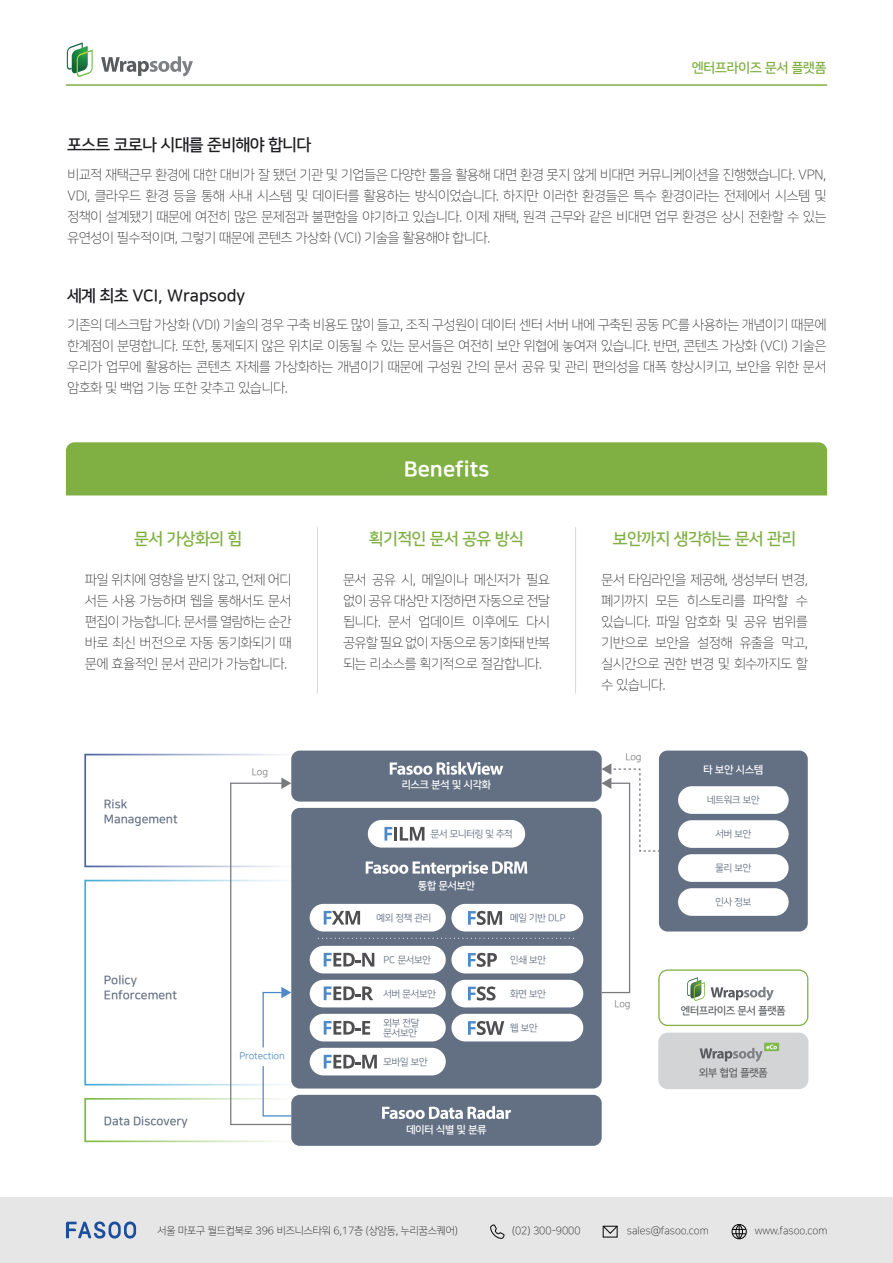
<style>
.page{position:relative;width:893px;height:1263px;background:#fff}
.page>*{position:absolute;margin:0;border:0;box-sizing:border-box;transform-origin:0 0}
.t1{font:21px "Nanum Square OTF ac EB";color:#fff}
.t2{font:16.5px "Nanum Square OTF ac B";color:#1f1e21}
.t3{font:16.5px "Nanum Square OTF ac B";color:#80b044}
.t4{font:13.5px/21px "Nanum Square OTF ac L";color:#333334;text-align:justify}
.t5{font:13.5px "Nanum Square OTF ac B";color:#80b044}
.t6{font:12px/15px "Nanum Square OTF ac B";color:#637083}
.t7{font:10.5px "Nanum Square OTF ac L";color:#1f1e21}
.t8{font:10.5px "Nanum Square OTF ac B";color:#fff}
.t9{font:10.5px "Nanum Square OTF ac B";color:#606264}
.t10{font:9.75px/10.5px "Nanum Square OTF ac R";letter-spacing:-.01em;color:#637083}
.t11{font:9.75px "Nanum Square OTF ac R";letter-spacing:-.01em;color:#4f8ac8}
.t12{font:9.75px "Nanum Square OTF ac R";letter-spacing:-.015em;color:#797a7e}
</style>
<div class="page">
<div style="left:0;top:1197px;width:893px;height:66px;background:#e6e6e6"></div>
<svg style="left:66px;top:1221px;width:70px;height:17px"></svg>
<svg style="left:490px;top:1224px;width:15px;height:15px"></svg>
<svg style="left:602px;top:1225px;width:16px;height:9px"></svg>
<div style="left:732px;top:1224px;width:15px;height:15px;border:1px solid #040404;border-radius:50%"></div>
<svg style="left:732px;top:1224px;width:14px;height:15px"></svg>
<hr style="left:66px;top:84px;width:761px;height:2px;background:#80b044">
<div style="left:66px;top:442px;width:761px;height:53px;background:#80b044"></div>
<hr style="left:317px;top:527px;width:1px;height:166px;background:#d9d9d9">
<hr style="left:575px;top:527px;width:1px;height:166px;background:#d9d9d9">
<div style="left:84px;top:754px;width:219px;height:113px;border:2px solid #fff"></div>
<div style="left:84px;top:880px;width:219px;height:205px;border:2px solid #fff"></div>
<div style="left:84px;top:1098px;width:219px;height:44px;border:2px solid #fff"></div>
<div style="left:291px;top:1095px;width:311px;height:51px;background:#637083;border-radius:9px"></div>
<div style="left:291px;top:808px;width:311px;height:280px;background:#637083;border-radius:9px"></div>
<div style="left:291px;top:750px;width:311px;height:51px;background:#637083;border-radius:9px"></div>
<div style="left:368px;top:820px;width:157px;height:27px;background:#fff;border-radius:14px"></div>
<svg style="left:384px;top:827px;width:40px;height:14px"></svg>
<div style="left:310px;top:904px;width:136px;height:27px;background:#fff;border-radius:14px"></div>
<div style="left:451px;top:904px;width:132px;height:27px;background:#fff;border-radius:14px"></div>
<div style="left:310px;top:946px;width:136px;height:27px;background:#fff;border-radius:14px"></div>
<div style="left:451px;top:946px;width:132px;height:27px;background:#fff;border-radius:14px"></div>
<div style="left:310px;top:980px;width:136px;height:27px;background:#fff;border-radius:14px"></div>
<div style="left:451px;top:980px;width:132px;height:27px;background:#fff;border-radius:14px"></div>
<div style="left:310px;top:1014px;width:136px;height:27px;background:#fff;border-radius:14px"></div>
<div style="left:451px;top:1014px;width:132px;height:27px;background:#fff;border-radius:14px"></div>
<div style="left:310px;top:1048px;width:136px;height:27px;background:#fff;border-radius:14px"></div>
<svg style="left:468px;top:986px;width:28px;height:14px"></svg>
<svg style="left:468px;top:911px;width:34px;height:14px"></svg>
<svg style="left:468px;top:1021px;width:36px;height:14px"></svg>
<svg style="left:468px;top:953px;width:29px;height:14px"></svg>
<svg style="left:324px;top:1055px;width:53px;height:13px"></svg>
<svg style="left:324px;top:911px;width:36px;height:13px"></svg>
<svg style="left:324px;top:1021px;width:46px;height:13px"></svg>
<svg style="left:324px;top:986px;width:49px;height:14px"></svg>
<svg style="left:324px;top:953px;width:50px;height:13px"></svg>
<svg style="left:382px;top:1106px;width:129px;height:13px"></svg>
<svg style="left:366px;top:861px;width:161px;height:16px"></svg>
<svg style="left:390px;top:762px;width:113px;height:13px"></svg>
<svg style="left:318px;top:938px;width:256px;height:1px"></svg>
<div style="left:659px;top:750px;width:149px;height:181px;background:#637083;border-radius:9px"></div>
<div style="left:678px;top:786px;width:111px;height:28px;background:#fff;border-radius:14px"></div>
<div style="left:678px;top:820px;width:111px;height:28px;background:#fff;border-radius:14px"></div>
<div style="left:678px;top:854px;width:111px;height:28px;background:#fff;border-radius:14px"></div>
<div style="left:678px;top:888px;width:111px;height:28px;background:#fff;border-radius:14px"></div>
<div style="left:658px;top:969px;width:150px;height:57px;border:1px solid #80b044;border-radius:9px"></div>
<svg style="left:711px;top:987px;width:63px;height:14px"></svg>
<svg style="left:687px;top:977px;width:18px;height:24px"></svg>
<div style="left:659px;top:1033px;width:149px;height:55px;background:#d3d4d5;border-radius:9px"></div>
<div style="left:658px;top:1032px;width:150px;height:57px;border:1px solid #d3d4d5;border-radius:9px"></div>
<div style="left:764px;top:1043px;width:15px;height:8px;background:#80ba4d"></div>
<svg style="left:700px;top:1044px;width:77px;height:18px"></svg>
<svg style="left:600px;top:763px;width:59px;height:231px"></svg>
<svg style="left:229px;top:777px;width:64px;height:349px"></svg>
<svg style="left:101px;top:56px;width:92px;height:20px"></svg>
<svg style="left:67px;top:42px;width:26px;height:35px"></svg>
<p class="t2" style="left:67px;top:136px;width:245px">포스트 코로나 시대를 준비해야 합니다</p>
<p class="t5" style="left:692px;top:60px;width:136px">엔터프라이즈 문서 플랫폼</p>
<p class="t4" style="left:67px;top:164px;width:760px">비교적 재택근무 환경에 대한 대비가 잘 됐던 기관 및 기업들은 다양한 툴을 활용해 대면 환경 못지 않게 비대면 커뮤니케이션을 진행했습니다. VPN, VDI, 클라우드 환경 등을 통해 사내 시스템 및 데이터를 활용하는 방식이었습니다. 하지만 이러한 환경들은 특수 환경이라는 전제에서 시스템 및 정책이 설계됐기 때문에 여전히 많은 문제점과 불편함을 야기하고 있습니다. 이제 재택, 원격 근무와 같은 비대면 업무 환경은 상시 전환할 수 있는 유연성이 필수적이며, 그렇기 때문에 콘텐츠 가상화 (VCI) 기술을 활용해야 합니다.</p>
<p class="t2" style="left:67px;top:287px;width:179px">세계 최초 VCI, Wrapsody</p>
<p class="t4" style="left:67px;top:314px;width:760px">기존의 데스크탑 가상화 (VDI) 기술의 경우 구축 비용도 많이 들고, 조직 구성원이 데이터 센터 서버 내에 구축된 공동 PC를 사용하는 개념이기 때문에 한계점이 분명합니다. 또한, 통제되지 않은 위치로 이동될 수 있는 문서들은 여전히 보안 위협에 놓여져 있습니다. 반면, 콘텐츠 가상화 (VCI) 기술은 우리가 업무에 활용하는 콘텐츠 자체를 가상화하는 개념이기 때문에 구성원 간의 문서 공유 및 관리 편의성을 대폭 향상시키고, 보안을 위한 문서 암호화 및 백업 기능 또한 갖추고 있습니다.</p>
<h1 class="t1" style="left:404px;top:458px;width:87px">Benefits</h1>
<p class="t3" style="left:134px;top:529px;width:109px">문서 가상화의 힘</p>
<p class="t3" style="left:369px;top:529px;width:156px">획기적인 문서 공유 방식</p>
<p class="t4" style="left:343px;top:569px;width:208px">문서 공유 시, 메일이나 메신저가 필요 없이 공유 대상만 지정하면 자동으로 전달 됩니다. 문서 업데이트 이후에도 다시 공유할 필요 없이 자동으로 동기화돼 반복 되는 리소스를 획기적으로 절감합니다.</p>
<p class="t4" style="left:85px;top:569px;width:208px">파일 위치에 영향을 받지 않고, 언제 어디 서든 사용 가능하며 웹을 통해서도 문서 편집이 가능합니다. 문서를 열람하는 순간 바로 최신 버전으로 자동 동기화되기 때 문에 효율적인 문서 관리가 가능합니다.</p>
<p class="t6" style="left:104px;top:796px;width:75px">Risk<br>Management</p>
<p class="t12" style="left:252px;top:767px;width:18px">Log</p>
<p class="t6" style="left:104px;top:972px;width:75px">Policy<br>Enforcement</p>
<p class="t6" style="left:104px;top:1114px;width:85px">Data Discovery</p>
<p class="t11" style="left:239px;top:1051px;width:47px">Protection</p>
<p class="t8" style="left:402px;top:779px;width:91px">리스크 분석 및 시각화</p>
<p class="t10" style="left:431px;top:829px;width:83px">문서 모니터링 및 추적</p>
<p class="t8" style="left:418px;top:880px;width:58px">통합 문서보안</p>
<p class="t10" style="left:377px;top:913px;width:56px">예외 정책 관리</p>
<p class="t10" style="left:510px;top:913px;width:57px">메일 기반 DLP</p>
<p class="t10" style="left:384px;top:955px;width:49px">PC 문서보안</p>
<p class="t10" style="left:510px;top:955px;width:37px">인쇄 보안</p>
<p class="t10" style="left:384px;top:989px;width:54px">서버 문서보안</p>
<p class="t10" style="left:510px;top:989px;width:37px">화면 보안</p>
<p class="t10" style="left:384px;top:1017px;width:37px">외부 전달 문서보안</p>
<p class="t10" style="left:510px;top:1023px;width:29px">웹 보안</p>
<p class="t10" style="left:384px;top:1057px;width:45px">모바일 보안</p>
<p class="t8" style="left:406px;top:1124px;width:82px">데이터 식별 및 분류</p>
<p class="t3" style="left:613px;top:529px;width:184px">보안까지 생각하는 문서 관리</p>
<p class="t4" style="left:601px;top:569px;width:208px">문서 타임라인을 제공해, 생성부터 변경, 폐기까지 모든 히스토리를 파악할 수 있습니다. 파일 암호화 및 공유 범위를 기반으로 보안을 설정해 유출을 막고, 실시간으로 권한 변경 및 회수까지도 할 수 있습니다.</p>
<p class="t12" style="left:625px;top:752px;width:18px">Log</p>
<p class="t12" style="left:614px;top:998px;width:18px">Log</p>
<p class="t8" style="left:704px;top:764px;width:61px">타 보안 시스템</p>
<p class="t10" style="left:707px;top:795px;width:54px">네트워크 보안</p>
<p class="t10" style="left:715px;top:829px;width:37px">서버 보안</p>
<p class="t10" style="left:715px;top:863px;width:37px">물리 보안</p>
<p class="t10" style="left:715px;top:897px;width:37px">인사 정보</p>
<p class="t9" style="left:681px;top:1005px;width:106px">엔터프라이즈 문서 플랫폼</p>
<p class="t9" style="left:699px;top:1067px;width:70px">외부 협업 플랫폼</p>
<p class="t7" style="left:157px;top:1225px;width:302px">서울 마포구 월드컵북로 396 비즈니스타워 6,17층 (상암동, 누리꿈스퀘어)</p>
<p class="t7" style="left:512px;top:1225px;width:70px">(02) 300-9000</p>
<p class="t7" style="left:627px;top:1225px;width:83px">sales@fasoo.com</p>
<p class="t7" style="left:755px;top:1225px;width:74px">www.fasoo.com</p>
</div>
